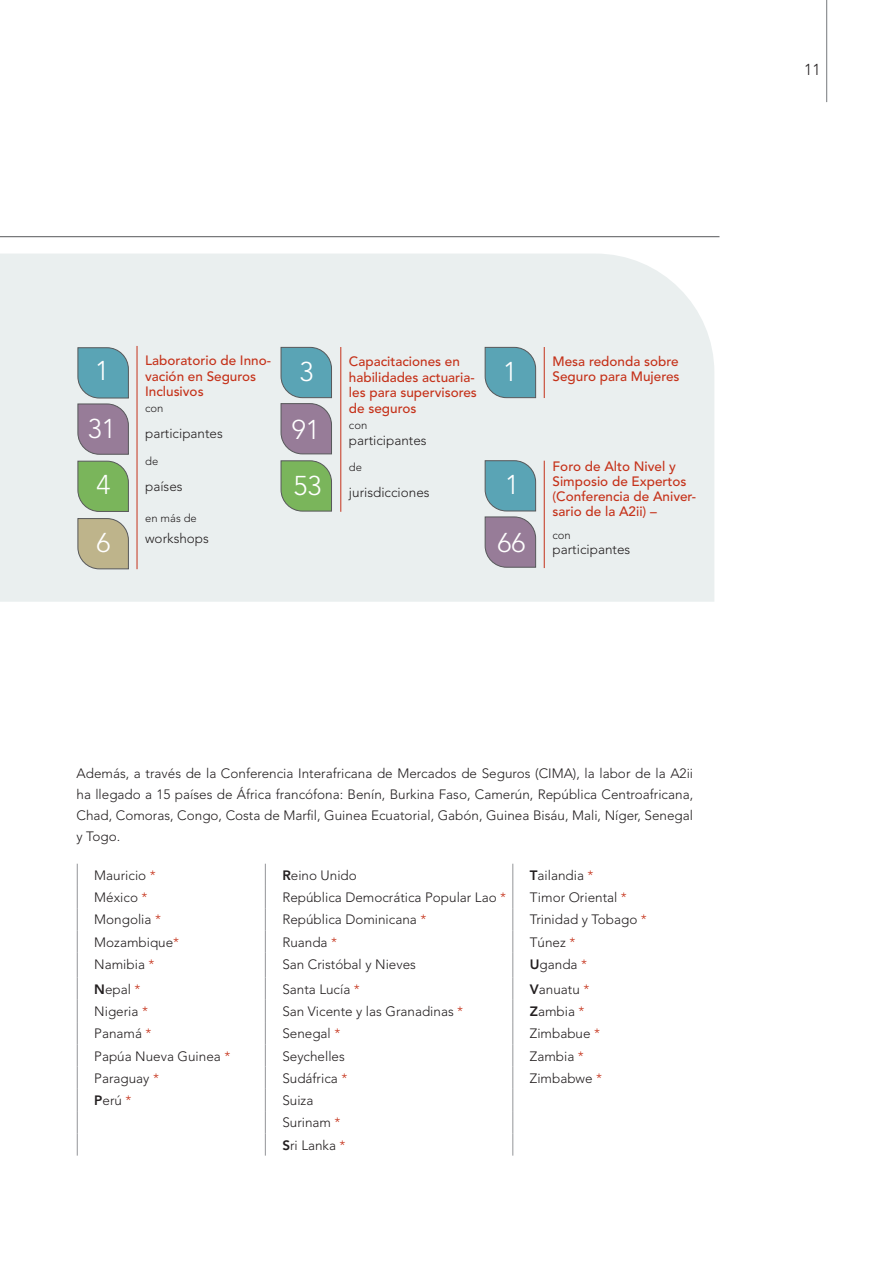
<style>
.page{position:relative;width:893px;height:1263px;background:#fff}
.page>*{position:absolute;margin:0;border:0;box-sizing:border-box;transform-origin:0 0}
.t1{font:300 27px "Avenir";color:#fff}
.t2{font:300 15.75px "Avenir";color:#231f20}
.Heading_3{font:300 13.5px "Avenir";color:#231f20}
.Fließtext{font:300 13.5px/21px "Avenir";color:#231f20;text-align:justify}
.t3{font:500 13.5px/15.8px "Avenir";color:#c5321a}
.t4{font:300 11.25px "Avenir";color:#231f20}
.s1{color:#c5321a}
.s2{font-weight:800}
</style>
<div class="page">
<hr style="left:826px;top:0;width:1px;height:102px;background:#939598">
<div style="left:0;top:254px;width:714px;height:348px;background:#eaefef"></div>
<hr style="left:0;top:236px;width:719px;height:1px;background:#57585a">
<svg style="left:77px;top:347px;width:52px;height:165px;background:#88a499"></svg>
<svg style="left:77px;top:518px;width:52px;height:52px;background:#bbb391"></svg>
<hr style="left:137px;top:346px;width:1px;height:223px;background:#c5321a">
<svg style="left:280px;top:347px;width:52px;height:165px;background:#88a599"></svg>
<hr style="left:340px;top:347px;width:1px;height:165px;background:#c5321a">
<svg style="left:484px;top:347px;width:52px;height:51px;background:#66a5b4"></svg>
<hr style="left:544px;top:347px;width:1px;height:51px;background:#c5321a">
<svg style="left:484px;top:460px;width:52px;height:108px;background:#8599ab"></svg>
<hr style="left:544px;top:461px;width:1px;height:107px;background:#c5321a">
<svg style="left:77px;top:864px;width:1px;height:291px"></svg>
<svg style="left:265px;top:864px;width:1px;height:291px"></svg>
<svg style="left:512px;top:864px;width:1px;height:291px"></svg>
<p class="t2" style="left:804px;top:60px;width:18px">11</p>
<p class="t1" style="left:95px;top:354px;width:16px">1</p>
<p class="t1" style="left:88px;top:412px;width:30px">31</p>
<p class="t1" style="left:96px;top:468px;width:16px">4</p>
<p class="t1" style="left:96px;top:527px;width:16px">6</p>
<p class="t3" style="left:145px;top:353px;width:127px">Laboratorio de Inno&shy;vación en Seguros<br>Inclusivos</p>
<p class="t4" style="left:145px;top:402px;width:20px">con</p>
<p class="Fließtext" style="left:145px;top:423px;width:79px">participantes</p>
<p class="t4" style="left:145px;top:454px;width:15px">de</p>
<p class="Fließtext" style="left:145px;top:476px;width:39px">países</p>
<p class="t4" style="left:145px;top:512px;width:53px">en más de</p>
<p class="Fließtext" style="left:145px;top:528px;width:65px">workshops</p>
<p class="t1" style="left:299px;top:355px;width:16px">3</p>
<p class="t1" style="left:292px;top:414px;width:30px">91</p>
<p class="t1" style="left:293px;top:470px;width:30px">53</p>
<p class="t3" style="left:349px;top:354px;width:130px">Capacitaciones en habilidades actuaria&shy;les para supervisores de seguros</p>
<p class="t4" style="left:349px;top:418px;width:20px">con</p>
<p class="Fließtext" style="left:349px;top:429px;width:79px">participantes</p>
<p class="t4" style="left:349px;top:460px;width:15px">de</p>
<p class="Fließtext" style="left:349px;top:482px;width:82px">jurisdicciones</p>
<p class="t3" style="left:553px;top:354px;width:128px">Mesa redonda sobre</p>
<p class="t1" style="left:503px;top:355px;width:16px">1</p>
<p class="t3" style="left:553px;top:369px;width:129px">Seguro para Mujeres</p>
<p class="t1" style="left:505px;top:469px;width:16px">1</p>
<p class="t1" style="left:498px;top:527px;width:30px">66</p>
<p class="t3" style="left:553px;top:460px;width:145px;line-height:15px">Foro de Alto Nivel y<br>Simposio de Expertos (Conferencia de Aniver&shy;sario de la A2ii) –</p>
<p class="t4" style="left:553px;top:528px;width:20px">con</p>
<p class="Fließtext" style="left:553px;top:539px;width:79px">participantes</p>
<p class="Fließtext" style="left:77px;top:762px;width:618px">Además, a través de la Conferencia Interafricana de Mercados de Seguros (CIMA), la labor de la A2ii ha llegado a 15 países de África francófona: Benín, Burkina Faso, Camerún, República Centroafricana, Chad, Comoras, Congo, Costa de Marfil, Guinea Ecuatorial, Gabón, Guinea Bisáu, Mali, Níger, Senegal y Togo.</p>
<p class="Heading_3" style="left:94px;top:867px;width:63px">Mauricio <span class="s1">*</span></p>
<p class="Heading_3" style="left:282px;top:867px;width:76px"><span class="s2">R</span>eino Unido</p>
<p class="Heading_3" style="left:530px;top:867px;width:65px"><span class="s2">T</span>ailandia <span class="s1">*</span></p>
<p class="Heading_3" style="left:94px;top:890px;width:55px">México <span class="s1">*</span></p>
<p class="Heading_3" style="left:282px;top:890px;width:225px">República Democrática Popular Lao <span class="s1">*</span></p>
<p class="Heading_3" style="left:530px;top:890px;width:99px">Timor Oriental <span class="s1">*</span></p>
<p class="Heading_3" style="left:94px;top:912px;width:68px">Mongolia <span class="s1">*</span></p>
<p class="Heading_3" style="left:282px;top:912px;width:146px">República Dominicana <span class="s1">*</span></p>
<p class="Heading_3" style="left:530px;top:912px;width:119px">Trinidad y Tobago <span class="s1">*</span></p>
<p class="Heading_3" style="left:94px;top:934px;width:87px">Mozambique<span class="s1">*</span></p>
<p class="Heading_3" style="left:282px;top:934px;width:56px">Ruanda <span class="s1">*</span></p>
<p class="Heading_3" style="left:530px;top:934px;width:47px">Túnez <span class="s1">*</span></p>
<p class="Heading_3" style="left:94px;top:956px;width:62px">Namibia <span class="s1">*</span></p>
<p class="Heading_3" style="left:282px;top:956px;width:135px">San Cristóbal y Nieves</p>
<p class="Heading_3" style="left:530px;top:956px;width:59px"><span class="s2">U</span>ganda <span class="s1">*</span></p>
<p class="Heading_3" style="left:94px;top:981px;width:48px"><span class="s2">N</span>epal <span class="s1">*</span></p>
<p class="Heading_3" style="left:282px;top:981px;width:79px">Santa Lucía <span class="s1">*</span></p>
<p class="Heading_3" style="left:530px;top:981px;width:61px"><span class="s2">V</span>anuatu <span class="s1">*</span></p>
<p class="Heading_3" style="left:94px;top:1003px;width:55px">Nigeria <span class="s1">*</span></p>
<p class="Heading_3" style="left:282px;top:1003px;width:182px">San Vicente y las Granadinas <span class="s1">*</span></p>
<p class="Heading_3" style="left:530px;top:1003px;width:56px"><span class="s2">Z</span>ambia <span class="s1">*</span></p>
<p class="Heading_3" style="left:94px;top:1026px;width:59px">Panamá <span class="s1">*</span></p>
<p class="Heading_3" style="left:282px;top:1026px;width:60px">Senegal <span class="s1">*</span></p>
<p class="Heading_3" style="left:530px;top:1026px;width:72px">Zimbabue <span class="s1">*</span></p>
<p class="Heading_3" style="left:94px;top:1048px;width:138px">Papúa Nueva Guinea <span class="s1">*</span></p>
<p class="Heading_3" style="left:282px;top:1048px;width:64px">Seychelles</p>
<p class="Heading_3" style="left:530px;top:1048px;width:56px">Zambia <span class="s1">*</span></p>
<p class="Heading_3" style="left:94px;top:1070px;width:66px">Paraguay <span class="s1">*</span></p>
<p class="Heading_3" style="left:282px;top:1070px;width:67px">Sudáfrica <span class="s1">*</span></p>
<p class="Heading_3" style="left:530px;top:1070px;width:74px">Zimbabwe <span class="s1">*</span></p>
<p class="Heading_3" style="left:94px;top:1092px;width:39px"><span class="s2">P</span>erú <span class="s1">*</span></p>
<p class="Heading_3" style="left:282px;top:1092px;width:33px">Suiza</p>
<p class="Heading_3" style="left:282px;top:1115px;width:60px">Surinam <span class="s1">*</span></p>
<p class="Heading_3" style="left:282px;top:1137px;width:65px"><span class="s2">S</span>ri Lanka <span class="s1">*</span></p>
</div>
